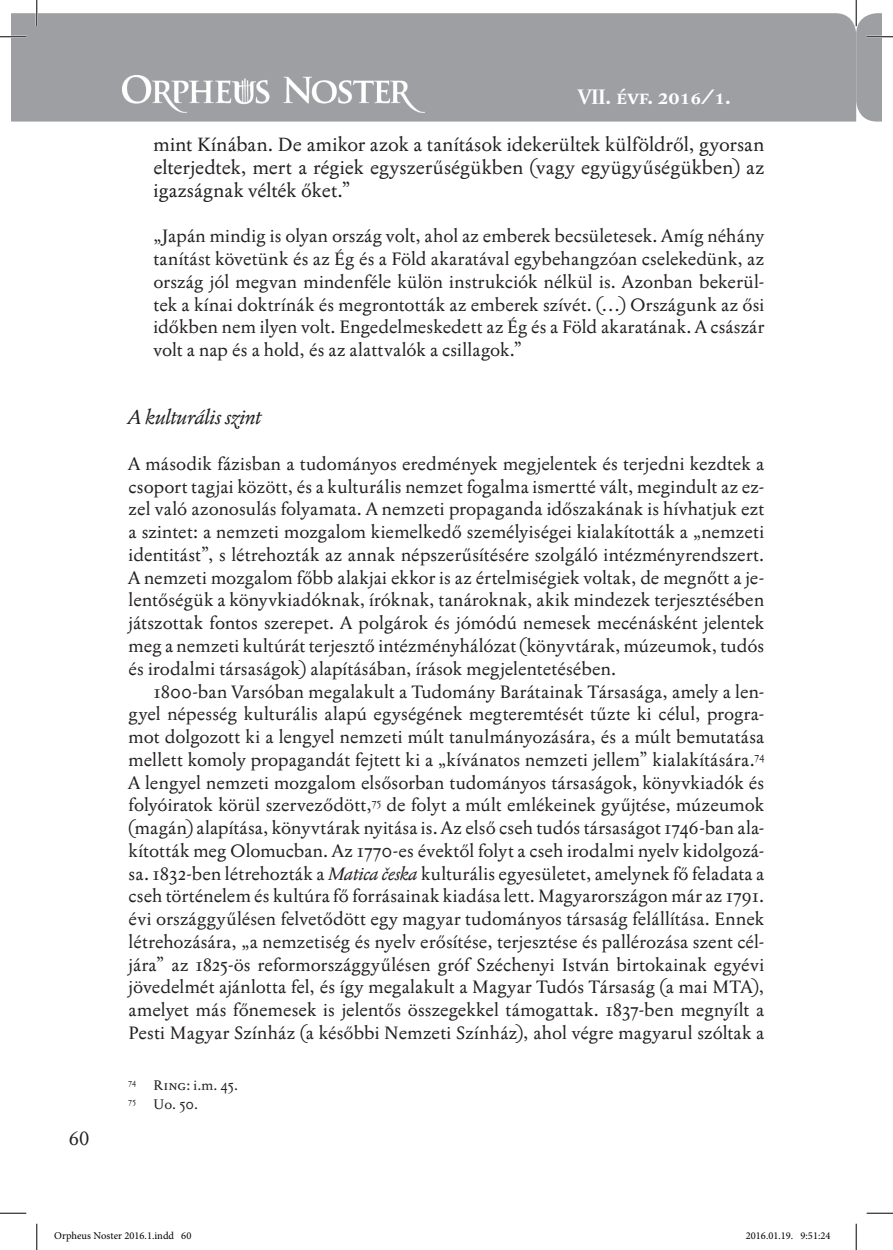
<style>
.page{position:relative;width:893px;height:1250px;background:#fff}
.page>*{position:absolute;margin:0;border:0;box-sizing:border-box;transform-origin:0 0}
.t1{font:700 21px "Jannon T Moderne Pro";color:#fff}
.cím_2{font:italic 20.12px "Jannon T Moderne Pro";color:#231f20}
.láb{font:19.25px/22.8px "Jannon T Moderne Pro";letter-spacing:.01em;color:#231f20;text-align:justify}
.kenyér{font:18.03px/22.8px "Jannon T Moderne Pro";color:#231f20;text-align:justify}
.tompa{font:18.03px/22.8px "Jannon T Moderne Pro";color:#231f20;text-align:justify}
.idézet_húzva{font:18.03px/22.8px "Jannon T Moderne Pro";letter-spacing:.005em;color:#231f20;text-align:justify}
.láb-2{font:14px "Jannon T Moderne Pro";letter-spacing:.015em;color:#231f20}
.t2{font:10.5px "Minion Pro";color:#000}
.s1{font-style:italic}
</style>
<div class="page">
<div style="left:12px;top:13px;width:843px;height:108px;background:#9d9fa2"></div>
<img style="left:122px;top:75px;width:302px;height:38px">
<hr style="left:0;top:36px;width:26px;height:2px;background:#fff">
<hr style="left:36px;top:0;width:2px;height:26px;background:#fff">
<hr style="left:854px;top:0;width:2px;height:26px;background:#fff">
<svg style="left:0;top:36px;width:26px;height:1px"></svg>
<svg style="left:0;top:1212px;width:26px;height:1px"></svg>
<svg style="left:866px;top:1212px;width:26px;height:1px"></svg>
<svg style="left:36px;top:0;width:1px;height:26px"></svg>
<svg style="left:36px;top:1223px;width:1px;height:26px"></svg>
<svg style="left:855px;top:0;width:37px;height:121px"></svg>
<svg style="left:855px;top:1223px;width:1px;height:26px"></svg>
<p class="t1" style="left:577px;top:83px;width:154px">VII. évf. 2016/1.</p>
<p class="láb" style="left:153px;top:133px;width:612px">mint Kínában. De amikor azok a tanítások idekerültek külföldről, gyorsan elterjedtek, mert a régiek egyszerűségükben (vagy együgyűségükben) az igazságnak vélték őket.”</p>
<p class="idézet_húzva" style="left:153px;top:224px;width:612px">„Japán mindig is olyan ország volt, ahol az emberek becsületesek. Amíg néhány tanítást követünk és az Ég és a Föld akaratával egybehangzóan cselekedünk, az ország jól megvan mindenféle külön instrukciók nélkül is. Azonban bekerül&shy;tek a kínai doktrínák és megrontották az emberek szívét. (…) Országunk az ősi időkben nem ilyen volt. Engedelmeskedett az Ég és a Föld akaratának. A császár volt a nap és a hold, és az alattvalók a csillagok.”</p>
<p class="láb" style="left:69px;top:1126px;width:22px">60</p>
<p class="cím_2" style="left:129px;top:404px;width:134px">A kulturális szint</p>
<p class="tompa" style="left:129px;top:452px;width:637px">A második fázisban a tudományos eredmények megjelentek és terjedni kezdtek a csoport tagjai között, és a kulturális nemzet fogalma ismertté vált, megindult az ez&shy;zel való azonosulás folyamata. A nemzeti propaganda időszakának is hívhatjuk ezt a szintet: a nemzeti mozgalom kiemelkedő személyiségei kialakították a „nemzeti identitást”, s létrehozták az annak népszerűsítésére szolgáló intézményrendszert.<br>A nemzeti mozgalom főbb alakjai ekkor is az értelmiségiek voltak, de megnőtt a je&shy;lentőségük a könyvkiadóknak, íróknak, tanároknak, akik mindezek terjesztésében játszottak fontos szerepet. A polgárok és jómódú nemesek mecénásként jelentek meg a nemzeti kultúrát terjesztő intézményhálózat (könyvtárak, múzeumok, tudós és irodalmi társaságok) alapításában, írások megjelentetésében.</p>
<p class="kenyér" style="left:129px;top:679px;width:637px;text-indent:25px">1800-ban Varsóban megalakult a Tudomány Barátainak Társasága, amely a len&shy;gyel népesség kulturális alapú egységének megteremtését tűzte ki célul, progra&shy;mot dolgozott ki a lengyel nemzeti múlt tanulmányozására, és a múlt bemutatása mellett komoly propagandát fejtett ki a „kívánatos nemzeti jellem” kialakítására.<sup>74<br></sup>A lengyel nemzeti mozgalom elsősorban tudományos társaságok, könyvkiadók és folyóiratok körül szerveződött,<sup>75</sup> de folyt a múlt emlékeinek gyűjtése, múzeumok (magán) alapítása, könyvtárak nyitása is. Az első cseh tudós társaságot 1746-ban ala&shy;kították meg Olomucban. Az 1770-es évektől folyt a cseh irodalmi nyelv kidolgozá&shy;sa. 1832-ben létrehozták a <span class="s1">Matica česka</span> kulturális egyesületet, amelynek fő feladata a cseh történelem és kultúra fő forrásainak kiadása lett. Magyarországon már az 1791. évi országgyűlésen felvetődött egy magyar tudományos társaság felállítása. Ennek létrehozására, „a nemzetiség és nyelv erősítése, terjesztése és pallérozása szent cél&shy;jára” az 1825-ös reformországgyűlésen gróf Széchenyi István birtokainak egyévi jövedelmét ajánlotta fel, és így megalakult a Magyar Tudós Társaság (a mai MTA), amelyet más főnemesek is jelentős összegekkel támogattak. 1837-ben megnyílt a Pesti Magyar Színház (a későbbi Nemzeti Színház), ahol végre magyarul szóltak a</p>
<p class="láb-2" style="left:129px;top:1075px;width:111px"><sup>74</sup> Ring: i.m. 45.</p>
<p class="láb-2" style="left:129px;top:1094px;width:71px"><sup>75</sup> Uo. 50.</p>
<p class="t2" style="left:54px;top:1228px;width:138px">Orpheus Noster 2016.1.indd 60</p>
<p class="t2" style="left:745px;top:1228px;width:86px">2016.01.19. 9:51:24</p>
</div>
